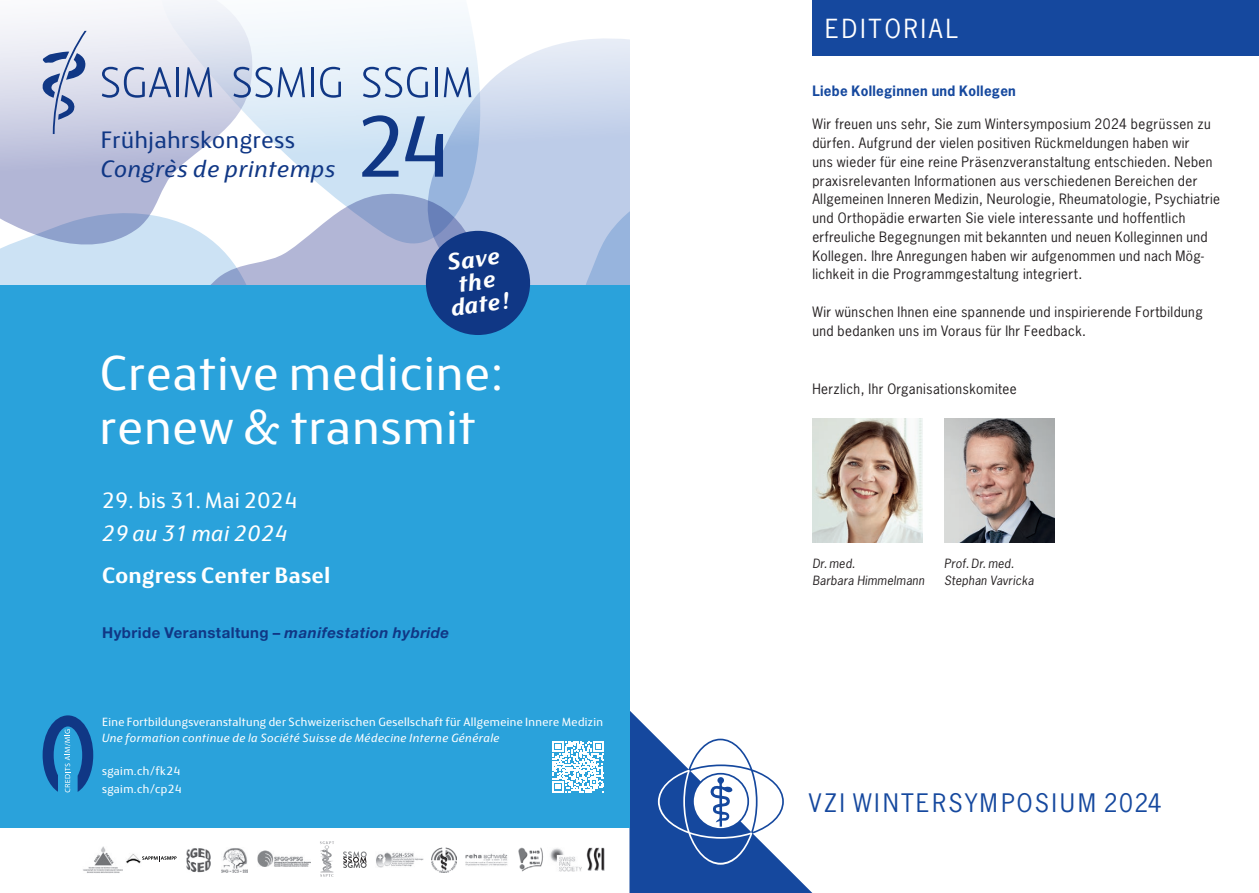
<style>
.page{position:relative;width:1259px;height:893px;background:#fff}
.page>*{position:absolute;margin:0;border:0;box-sizing:border-box;transform-origin:0 0}
.t1{font:87.6px "FS Blake";color:#103785}
.t2{font:49.5px/54px "FS Blake";letter-spacing:.03em;color:#fff}
.t3{font:24.75px "News Gothic Std";letter-spacing:.12em;color:#fff}
.t4{font:24px "News Gothic Std";letter-spacing:.1em;color:#15489e}
.t5{font:italic 24px "FS Blake";letter-spacing:.035em;color:#103785}
.t6{font:24px "FS Blake";letter-spacing:.03em;color:#103785}
.t7{font:italic 700 23.7px/22.8px "FS Blake";color:#fff;text-align:center}
.t8{font:700 22.5px "FS Blake";letter-spacing:.03em;color:#fff}
.t9{font:22.5px "FS Blake";letter-spacing:.02em;color:#fff}
.t10{font:italic 22.5px "FS Blake";letter-spacing:.02em;color:#fff}
.t11{font:700 15px "Helvetica Neue LT Pro";letter-spacing:.03em;color:#103785}
.t12{font:13.5px/18.8px "News Gothic Std";letter-spacing:.03em;color:#231f20}
.t13{font:700 13.5px "News Gothic Std";letter-spacing:.02em;color:#15489e}
.t14{font:12px/17.7px "FS Blake";letter-spacing:.03em;color:#fff}
.t15{font:italic 12px "FS Blake";letter-spacing:.035em;color:#fff}
.t16{font:italic 12px "News Gothic Std";letter-spacing:.02em;color:#231f20}
.s1{font-style:italic}
</style>
<div class="page">
<img style="left:812px;top:419px;width:111px;height:123px">
<div style="left:812px;top:0;width:447px;height:55px;background:#15489e"></div>
<svg style="left:0;top:267px;width:270px;height:18px;background:#c4d8ed"></svg>
<svg style="left:412px;top:267px;width:217px;height:18px;background:#adc0e1"></svg>
<svg style="left:0;top:1px;width:629px;height:266px"></svg>
<div style="left:0;top:285px;width:629px;height:542px;background:#2aa2db"></div>
<svg style="left:39px;top:31px;width:48px;height:103px;background:#b3bcd7"></svg>
<svg style="left:102px;top:67px;width:69px;height:31px;background:#acb6d3"></svg>
<hr style="left:176px;top:67px;width:2px;height:30px;background:#103785">
<svg style="left:185px;top:67px;width:27px;height:30px"></svg>
<svg style="left:233px;top:67px;width:72px;height:31px;background:#aabcd8"></svg>
<hr style="left:311px;top:67px;width:3px;height:30px;background:#103785">
<svg style="left:320px;top:67px;width:21px;height:31px"></svg>
<svg style="left:363px;top:67px;width:65px;height:31px;background:#b0c2dc"></svg>
<hr style="left:435px;top:67px;width:2px;height:30px;background:#103785">
<svg style="left:444px;top:67px;width:27px;height:30px"></svg>
<img style="left:376px;top:852px;width:48px;height:16px">
<img style="left:126px;top:854px;width:15px;height:10px">
<svg style="left:142px;top:856px;width:35px;height:6px"></svg>
<img style="left:257px;top:850px;width:54px;height:16px">
<svg style="left:320px;top:841px;width:14px;height:36px"></svg>
<svg style="left:343px;top:851px;width:24px;height:17px"></svg>
<img style="left:431px;top:847px;width:25px;height:25px">
<img style="left:465px;top:853px;width:43px;height:13px">
<img style="left:518px;top:847px;width:25px;height:25px">
<img style="left:586px;top:847px;width:18px;height:24px">
<img style="left:221px;top:848px;width:26px;height:24px">
<img style="left:83px;top:846px;width:40px;height:27px">
<img style="left:550px;top:848px;width:32px;height:23px">
<img style="left:186px;top:848px;width:25px;height:24px">
<svg style="left:552px;top:741px;width:52px;height:51px"></svg>
<svg style="left:43px;top:715px;width:50px;height:77px"></svg>
<div style="left:426px;top:231px;width:104px;height:104px;background:#103785;border-radius:50%"></div>
<svg style="left:628px;top:710px;width:185px;height:183px"></svg>
<img style="left:944px;top:419px;width:110px;height:123px">
<h3 class="t6" style="left:101px;top:124px;width:196px">Frühjahrskongress</h3>
<h3 class="t5" style="left:101px;top:152px;width:237px">Congrès de printemps</h3>
<h1 class="t1" style="left:356px;top:86px;width:95px">24</h1>
<h3 class="t7" style="left:443px;top:250px;width:60px;rotate:-8deg">Save the date!</h3>
<h2 class="t2" style="left:100px;top:343px;width:404px">Creative medicine: renew &amp; transmit</h2>
<h3 class="t9" style="left:102px;top:485px;width:197px">29. bis 31. Mai 2024</h3>
<h3 class="t10" style="left:102px;top:518px;width:187px">29 au 31 mai 2024</h3>
<h3 class="t8" style="left:102px;top:559px;width:229px">Congress Center Basel</h3>
<p class="t11" style="left:102px;top:624px;width:348px">Hybride Veranstaltung – <span class="s1">manifestation hybride</span></p>
<p class="t14" style="left:102px;top:712px;width:502px">Eine Fortbildungsveranstaltung der Schweizerischen Gesellschaft für Allgemeine Innere Medizin</p>
<p class="t15" style="left:102px;top:730px;width:399px">Une formation continue de la Société Suisse de Médecine Interne Générale</p>
<p class="t14" style="left:102px;top:761px;width:81px">sgaim.ch/fk24 sgaim.ch/cp24</p>
<p class="t14" style="left:453px;top:730px;width:77px">sgaim.ch/mpa</p>
<h3 class="t3" style="left:825px;top:13px;width:135px">EDITORIAL</h3>
<p class="t13" style="left:812px;top:82px;width:205px">Liebe Kolleginnen und Kollegen</p>
<p class="t12" style="left:812px;top:115px;width:409px">Wir freuen uns sehr, Sie zum Wintersymposium 2024 begrüssen zu dürfen. Aufgrund der vielen positiven Rückmeldungen haben wir<br>uns wieder für eine reine Präsenzveranstaltung entschieden. Neben praxisrelevanten Informationen aus verschiedenen Bereichen der Allgemeinen Inneren Medizin, Neurologie, Rheumatologie, Psychiatrie und Orthopädie erwarten Sie viele interessante und hoffentlich erfreuliche Begegnungen mit bekannten und neuen Kolleginnen und Kollegen. Ihre Anregungen haben wir aufgenommen und nach Mög&shy;lichkeit in die Programmgestaltung integriert.</p>
<p class="t12" style="left:812px;top:302px;width:392px">Wir wünschen Ihnen eine spannende und inspirierende Fortbildung und bedanken uns im Voraus für Ihr Feedback.</p>
<p class="t12" style="left:812px;top:379px;width:206px">Herzlich, Ihr Organisationskomitee</p>
<p class="t16" style="left:812px;top:556px;width:45px">Dr. med.</p>
<p class="t16" style="left:944px;top:556px;width:72px">Prof. Dr. med.</p>
<p class="t16" style="left:812px;top:573px;width:113px">Barbara Himmelmann</p>
<p class="t16" style="left:944px;top:573px;width:91px">Stephan Vavricka</p>
<h3 class="t4" style="left:809px;top:787px;width:354px">VZI WINTERSYMPOSIUM 2024</h3>
</div>
